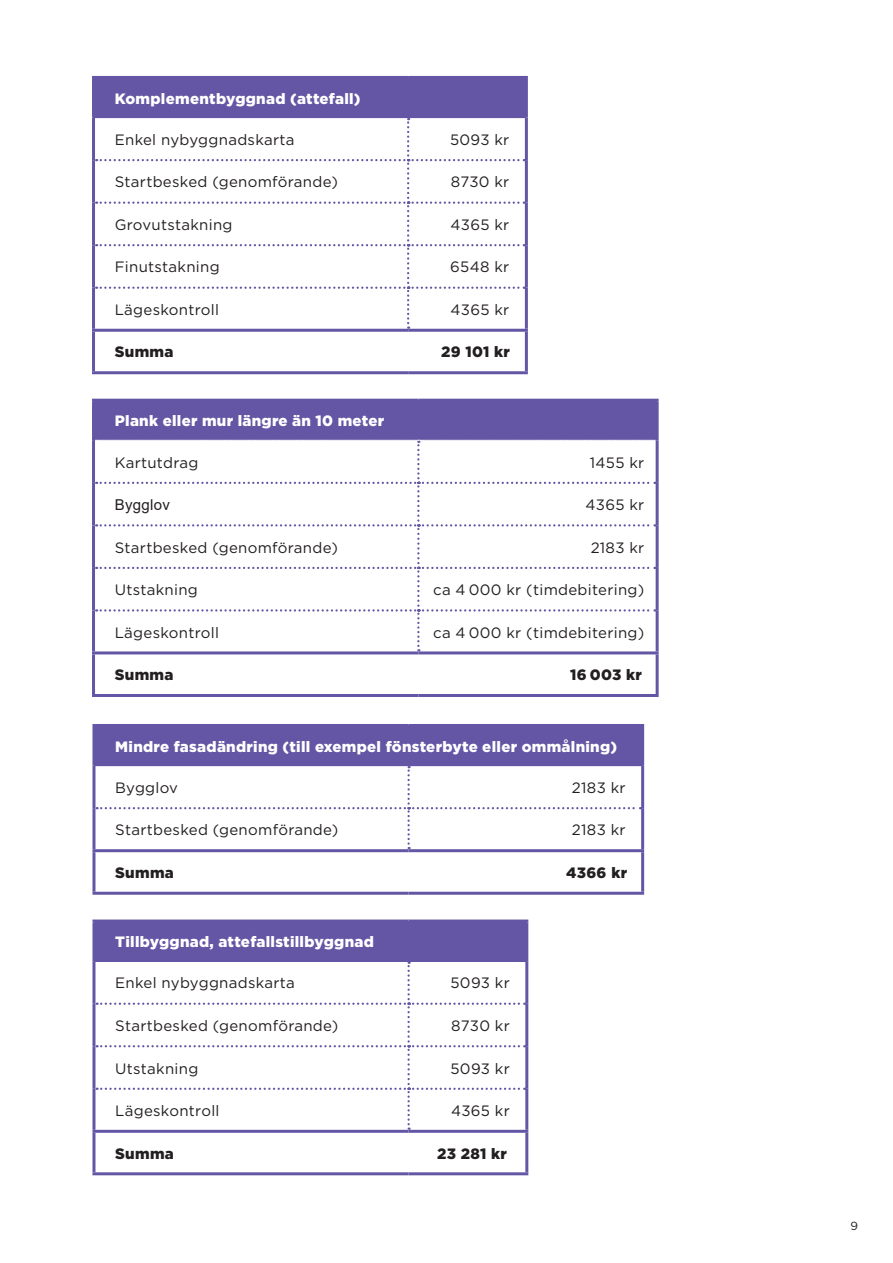
<style>
.page{position:relative;width:893px;height:1263px;background:#fff}
.page>*{position:absolute;margin:0;border:0;box-sizing:border-box;transform-origin:0 0}
.Mellanrubrik{font:15px "Gotham";letter-spacing:.02em;color:#231f20}
.Mellanrubrik-2{font:900 15px "Gotham";letter-spacing:.02em;color:#fff}
.Fältrubriker_vänst{font:900 15px "Gotham";letter-spacing:.02em;color:#231f20}
.Fältrubriker_vänst-2{font:15px "Arial";letter-spacing:.02em;color:#231f20}
.t1{font:11.7px "Gotham";color:#231f20}
</style>
<div class="page">
<div style="left:94px;top:77px;width:432px;height:41px;background:#6456a4"></div>
<hr style="left:92px;top:76px;width:316px;height:3px;background:#6456a4">
<hr style="left:92px;top:79px;width:3px;height:39px;background:#6456a4">
<hr style="left:408px;top:76px;width:120px;height:3px;background:#6456a4">
<hr style="left:525px;top:79px;width:3px;height:39px;background:#6456a4">
<hr style="left:92px;top:118px;width:3px;height:42px;background:#6456a4">
<hr style="left:525px;top:118px;width:3px;height:42px;background:#6456a4">
<hr style="left:92px;top:160px;width:3px;height:43px;background:#6456a4">
<hr style="left:525px;top:160px;width:3px;height:43px;background:#6456a4">
<hr style="left:92px;top:203px;width:3px;height:42px;background:#6456a4">
<hr style="left:525px;top:203px;width:3px;height:42px;background:#6456a4">
<hr style="left:92px;top:245px;width:3px;height:43px;background:#6456a4">
<hr style="left:525px;top:245px;width:3px;height:43px;background:#6456a4">
<hr style="left:92px;top:288px;width:3px;height:41px;background:#6456a4">
<hr style="left:525px;top:288px;width:3px;height:41px;background:#6456a4">
<hr style="left:92px;top:332px;width:3px;height:39px;background:#6456a4">
<hr style="left:525px;top:332px;width:3px;height:39px;background:#6456a4">
<hr style="left:92px;top:371px;width:316px;height:3px;background:#6456a4">
<hr style="left:408px;top:371px;width:120px;height:3px;background:#6456a4">
<hr style="left:92px;top:329px;width:316px;height:3px;background:#6456a4">
<hr style="left:408px;top:329px;width:120px;height:3px;background:#6456a4">
<svg style="left:96px;top:118px;width:429px;height:211px"></svg>
<div style="left:94px;top:921px;width:433px;height:40px;background:#6456a4"></div>
<hr style="left:92px;top:961px;width:3px;height:43px;background:#6456a4">
<hr style="left:525px;top:961px;width:3px;height:43px;background:#6456a4">
<hr style="left:92px;top:1004px;width:3px;height:42px;background:#6456a4">
<hr style="left:525px;top:1004px;width:3px;height:42px;background:#6456a4">
<hr style="left:92px;top:1046px;width:3px;height:43px;background:#6456a4">
<hr style="left:525px;top:1046px;width:3px;height:43px;background:#6456a4">
<hr style="left:92px;top:1089px;width:3px;height:41px;background:#6456a4">
<hr style="left:525px;top:1089px;width:3px;height:41px;background:#6456a4">
<hr style="left:92px;top:1133px;width:3px;height:39px;background:#6456a4">
<hr style="left:525px;top:1133px;width:3px;height:39px;background:#6456a4">
<hr style="left:92px;top:1172px;width:317px;height:3px;background:#6456a4">
<hr style="left:409px;top:1172px;width:119px;height:3px;background:#6456a4">
<hr style="left:92px;top:1130px;width:317px;height:3px;background:#6456a4">
<hr style="left:409px;top:1130px;width:119px;height:3px;background:#6456a4">
<svg style="left:97px;top:962px;width:428px;height:168px"></svg>
<hr style="left:92px;top:919px;width:317px;height:3px;background:#6456a4">
<hr style="left:92px;top:922px;width:3px;height:39px;background:#6456a4">
<hr style="left:409px;top:919px;width:119px;height:3px;background:#6456a4">
<hr style="left:525px;top:922px;width:3px;height:39px;background:#6456a4">
<hr style="left:95px;top:961px;width:314px;height:1px;background:#6456a4">
<hr style="left:409px;top:961px;width:116px;height:1px;background:#6456a4">
<div style="left:94px;top:400px;width:563px;height:40px;background:#6456a4"></div>
<hr style="left:92px;top:399px;width:326px;height:3px;background:#6456a4">
<hr style="left:92px;top:402px;width:3px;height:38px;background:#6456a4">
<hr style="left:418px;top:399px;width:241px;height:3px;background:#6456a4">
<hr style="left:656px;top:402px;width:3px;height:38px;background:#6456a4">
<hr style="left:92px;top:440px;width:3px;height:43px;background:#6456a4">
<hr style="left:656px;top:440px;width:3px;height:43px;background:#6456a4">
<hr style="left:92px;top:483px;width:3px;height:42px;background:#6456a4">
<hr style="left:656px;top:483px;width:3px;height:42px;background:#6456a4">
<hr style="left:92px;top:525px;width:3px;height:43px;background:#6456a4">
<hr style="left:656px;top:525px;width:3px;height:43px;background:#6456a4">
<hr style="left:92px;top:568px;width:3px;height:42px;background:#6456a4">
<hr style="left:656px;top:568px;width:3px;height:42px;background:#6456a4">
<hr style="left:92px;top:610px;width:3px;height:41px;background:#6456a4">
<hr style="left:656px;top:610px;width:3px;height:41px;background:#6456a4">
<hr style="left:92px;top:654px;width:3px;height:40px;background:#6456a4">
<hr style="left:656px;top:654px;width:3px;height:40px;background:#6456a4">
<hr style="left:92px;top:694px;width:326px;height:3px;background:#6456a4">
<hr style="left:418px;top:694px;width:241px;height:3px;background:#6456a4">
<hr style="left:92px;top:651px;width:326px;height:3px;background:#6456a4">
<hr style="left:418px;top:651px;width:241px;height:3px;background:#6456a4">
<svg style="left:95px;top:440px;width:561px;height:211px"></svg>
<div style="left:94px;top:725px;width:549px;height:41px;background:#6456a4"></div>
<hr style="left:92px;top:724px;width:317px;height:3px;background:#6456a4">
<hr style="left:92px;top:727px;width:3px;height:39px;background:#6456a4">
<hr style="left:409px;top:724px;width:235px;height:3px;background:#6456a4">
<hr style="left:641px;top:727px;width:3px;height:39px;background:#6456a4">
<hr style="left:92px;top:766px;width:3px;height:42px;background:#6456a4">
<hr style="left:641px;top:766px;width:3px;height:42px;background:#6456a4">
<hr style="left:92px;top:808px;width:3px;height:41px;background:#6456a4">
<hr style="left:641px;top:808px;width:3px;height:41px;background:#6456a4">
<hr style="left:92px;top:852px;width:3px;height:40px;background:#6456a4">
<hr style="left:641px;top:852px;width:3px;height:40px;background:#6456a4">
<hr style="left:92px;top:892px;width:317px;height:3px;background:#6456a4">
<hr style="left:409px;top:892px;width:235px;height:3px;background:#6456a4">
<hr style="left:92px;top:849px;width:317px;height:3px;background:#6456a4">
<hr style="left:409px;top:849px;width:235px;height:3px;background:#6456a4">
<svg style="left:97px;top:766px;width:544px;height:83px"></svg>
<p class="Mellanrubrik-2" style="left:115px;top:88px;width:247px">Komplementbyggnad (attefall)</p>
<p class="Mellanrubrik" style="left:115px;top:130px;width:181px">Enkel nybyggnadskarta</p>
<p class="Mellanrubrik" style="left:450px;top:130px;width:61px">5093 kr</p>
<p class="Mellanrubrik" style="left:115px;top:172px;width:225px">Startbesked (genomförande)</p>
<p class="Mellanrubrik" style="left:451px;top:172px;width:60px">8730 kr</p>
<p class="Mellanrubrik" style="left:115px;top:215px;width:119px">Grovutstakning</p>
<p class="Mellanrubrik" style="left:451px;top:215px;width:60px">4365 kr</p>
<p class="Mellanrubrik" style="left:115px;top:258px;width:106px">Finutstakning</p>
<p class="Mellanrubrik" style="left:450px;top:258px;width:61px">6548 kr</p>
<p class="Mellanrubrik" style="left:115px;top:300px;width:106px">Lägeskontroll</p>
<p class="Mellanrubrik" style="left:451px;top:300px;width:60px">4365 kr</p>
<p class="Fältrubriker_vänst" style="left:115px;top:342px;width:60px">Summa</p>
<p class="Fältrubriker_vänst" style="left:441px;top:342px;width:70px">29 101 kr</p>
<p class="Mellanrubrik-2" style="left:115px;top:411px;width:271px">Plank eller mur längre än 10 meter</p>
<p class="Mellanrubrik" style="left:115px;top:453px;width:85px">Kartutdrag</p>
<p class="Mellanrubrik" style="left:590px;top:453px;width:56px">1455 kr</p>
<p class="Fältrubriker_vänst-2" style="left:115px;top:494px;width:57px">Bygglov</p>
<p class="Mellanrubrik" style="left:586px;top:495px;width:60px">4365 kr</p>
<p class="Mellanrubrik" style="left:115px;top:538px;width:225px">Startbesked (genomförande)</p>
<p class="Mellanrubrik" style="left:591px;top:538px;width:55px">2183 kr</p>
<p class="Mellanrubrik" style="left:115px;top:580px;width:85px">Utstakning</p>
<p class="Mellanrubrik" style="left:433px;top:580px;width:213px">ca 4 000 kr (timdebitering)</p>
<p class="Mellanrubrik" style="left:115px;top:623px;width:106px">Lägeskontroll</p>
<p class="Mellanrubrik" style="left:433px;top:623px;width:213px">ca 4 000 kr (timdebitering)</p>
<p class="Fältrubriker_vänst" style="left:115px;top:664px;width:60px">Summa</p>
<p class="Fältrubriker_vänst" style="left:570px;top:664px;width:73px">16 003 kr</p>
<p class="Mellanrubrik-2" style="left:115px;top:736px;width:503px">Mindre fasadändring (till exempel fönsterbyte eller ommålning)</p>
<p class="Mellanrubrik" style="left:115px;top:778px;width:64px">Bygglov</p>
<p class="Mellanrubrik" style="left:572px;top:778px;width:55px">2183 kr</p>
<p class="Mellanrubrik" style="left:115px;top:820px;width:225px">Startbesked (genomförande)</p>
<p class="Mellanrubrik" style="left:572px;top:820px;width:55px">2183 kr</p>
<p class="Fältrubriker_vänst" style="left:115px;top:862px;width:60px">Summa</p>
<p class="Fältrubriker_vänst" style="left:566px;top:862px;width:62px">4366 kr</p>
<p class="Mellanrubrik-2" style="left:115px;top:931px;width:260px">Tillbyggnad, attefallstillbyggnad</p>
<p class="Mellanrubrik" style="left:115px;top:973px;width:181px">Enkel nybyggnadskarta</p>
<p class="Mellanrubrik" style="left:450px;top:973px;width:61px">5093 kr</p>
<p class="Mellanrubrik" style="left:115px;top:1016px;width:225px">Startbesked (genomförande)</p>
<p class="Mellanrubrik" style="left:451px;top:1016px;width:60px">8730 kr</p>
<p class="Mellanrubrik" style="left:115px;top:1058px;width:85px">Utstakning</p>
<p class="Mellanrubrik" style="left:450px;top:1058px;width:61px">5093 kr</p>
<p class="Mellanrubrik" style="left:115px;top:1101px;width:106px">Lägeskontroll</p>
<p class="Mellanrubrik" style="left:451px;top:1101px;width:60px">4365 kr</p>
<p class="Fältrubriker_vänst" style="left:115px;top:1143px;width:60px">Summa</p>
<p class="Fältrubriker_vänst" style="left:437px;top:1143px;width:71px">23 281 kr</p>
<p class="t1" style="left:850px;top:1218px;width:9px">9</p>
</div>
